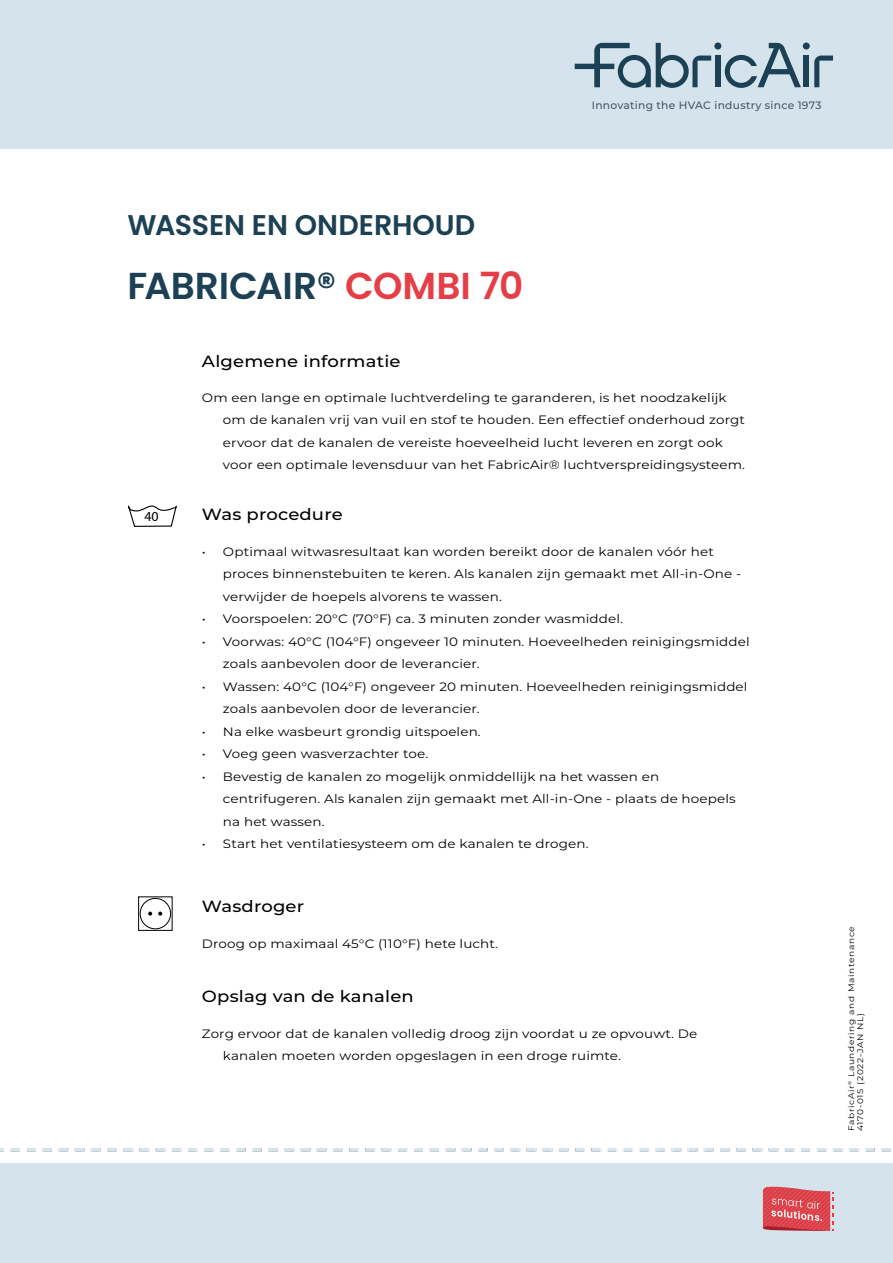
<style>
.page{position:relative;width:893px;height:1263px;background:#fff}
.page>*{position:absolute;margin:0;border:0;box-sizing:border-box;transform-origin:0 0}
.t1{font:600 37.5px "Poppins";letter-spacing:-.01em;color:#1d4154}
.t2{font:600 28.5px "Poppins";color:#1d4154}
.t3{font:500 16.2px "Montserrat";letter-spacing:.01em;color:#000;scale:1.11 1}
.t4{font:13.8px "Myriad";color:#000}
.t5{font:12.15px/22.5px "Montserrat";letter-spacing:.01em;color:#000;scale:1.11 1}
.t6{font:500 10.65px "Montserrat";letter-spacing:.025em;color:#45586a}
.t7{font:8.1px/9px "Montserrat";letter-spacing:.075em;color:#000;scale:1.11 1}
.s1{color:#e63e47}
</style>
<div class="page">
<div style="left:0;top:0;width:893px;height:149px;background:#d5e4ec"></div>
<svg style="left:575px;top:43px;width:258px;height:45px"></svg>
<img style="left:0;top:1148px;width:891px;height:4px">
<div style="left:0;top:1163px;width:893px;height:100px;background:#d5e4ec"></div>
<svg style="left:763px;top:1187px;width:70px;height:44px;background:#db5d65"></svg>
<div style="left:138px;top:896px;width:35px;height:35px;border:1px solid #000"></div>
<div style="left:140px;top:898px;width:31px;height:31px;border:1px solid #000;border-radius:50%"></div>
<svg style="left:148px;top:911px;width:4px;height:5px"></svg>
<svg style="left:158px;top:911px;width:4px;height:5px"></svg>
<svg style="left:128px;top:505px;width:49px;height:22px"></svg>
<p class="t6" style="left:592px;top:97px;width:231px">Innovating the HVAC industry since 1973</p>
<h2 class="t2" style="left:128px;top:209px;width:349px">WASSEN EN ONDERHOUD</h2>
<h1 class="t1" style="left:128px;top:264px;width:397px">FABRICAIR® <span class="s1">COMBI 70</span></h1>
<h3 class="t3" style="left:202px;top:350px;width:180px">Algemene informatie</h3>
<p class="t5" style="left:223px;top:386px;width:472px;text-indent:-21px">Om een lange en optimale luchtverdeling te garanderen, is het noodzakelijk om de kanalen vrij van vuil en stof te houden. Een effectief onderhoud zorgt ervoor dat de kanalen de vereiste hoeveelheid lucht leveren en zorgt ook voor een optimale levensduur van het FabricAir® luchtverspreidingsysteem.</p>
<p class="t4" style="left:144px;top:509px;width:16px">40</p>
<h3 class="t3" style="left:202px;top:503px;width:128px">Was procedure</h3>
<p class="t5" style="left:223px;top:540px;width:468px;text-indent:-21px">• Optimaal witwasresultaat kan worden bereikt door de kanalen vóór het proces binnenstebuiten te keren. Als kanalen zijn gemaakt met All-in-One - verwijder de hoepels alvorens te wassen.</p>
<p class="t5" style="left:202px;top:607px;width:381px">• Voorspoelen: 20°C (70°F) ca. 3 minuten zonder wasmiddel.</p>
<p class="t5" style="left:223px;top:630px;width:476px;text-indent:-21px">• Voorwas: 40°C (104°F) ongeveer 10 minuten. Hoeveelheden reinigingsmiddel zoals aanbevolen door de leverancier.</p>
<p class="t5" style="left:223px;top:675px;width:474px;text-indent:-21px">• Wassen: 40°C (104°F) ongeveer 20 minuten. Hoeveelheden reinigingsmiddel zoals aanbevolen door de leverancier.</p>
<p class="t5" style="left:202px;top:720px;width:253px">• Na elke wasbeurt grondig uitspoelen.</p>
<p class="t5" style="left:202px;top:742px;width:205px">• Voeg geen wasverzachter toe.</p>
<p class="t5" style="left:223px;top:765px;width:463px;text-indent:-21px">• Bevestig de kanalen zo mogelijk onmiddellijk na het wassen en centrifugeren. Als kanalen zijn gemaakt met All-in-One - plaats de hoepels na het wassen.</p>
<p class="t5" style="left:202px;top:832px;width:350px">• Start het ventilatiesysteem om de kanalen te drogen.</p>
<h3 class="t3" style="left:202px;top:895px;width:94px">Wasdroger</h3>
<p class="t5" style="left:202px;top:932px;width:268px">Droog op maximaal 45°C (110°F) hete lucht.</p>
<h3 class="t3" style="left:202px;top:985px;width:192px">Opslag van de kanalen</h3>
<p class="t5" style="left:223px;top:1022px;width:429px;text-indent:-21px">Zorg ervoor dat de kanalen volledig droog zijn voordat u ze opvouwt. De kanalen moeten worden opgeslagen in een droge ruimte.</p>
<p class="t7" style="left:846px;top:1131px;width:186px;rotate:-90deg">FabricAir<sup>®</sup> Laundering and Maintenance<br>4170-015 (2022-JAN NL)</p>
</div>
